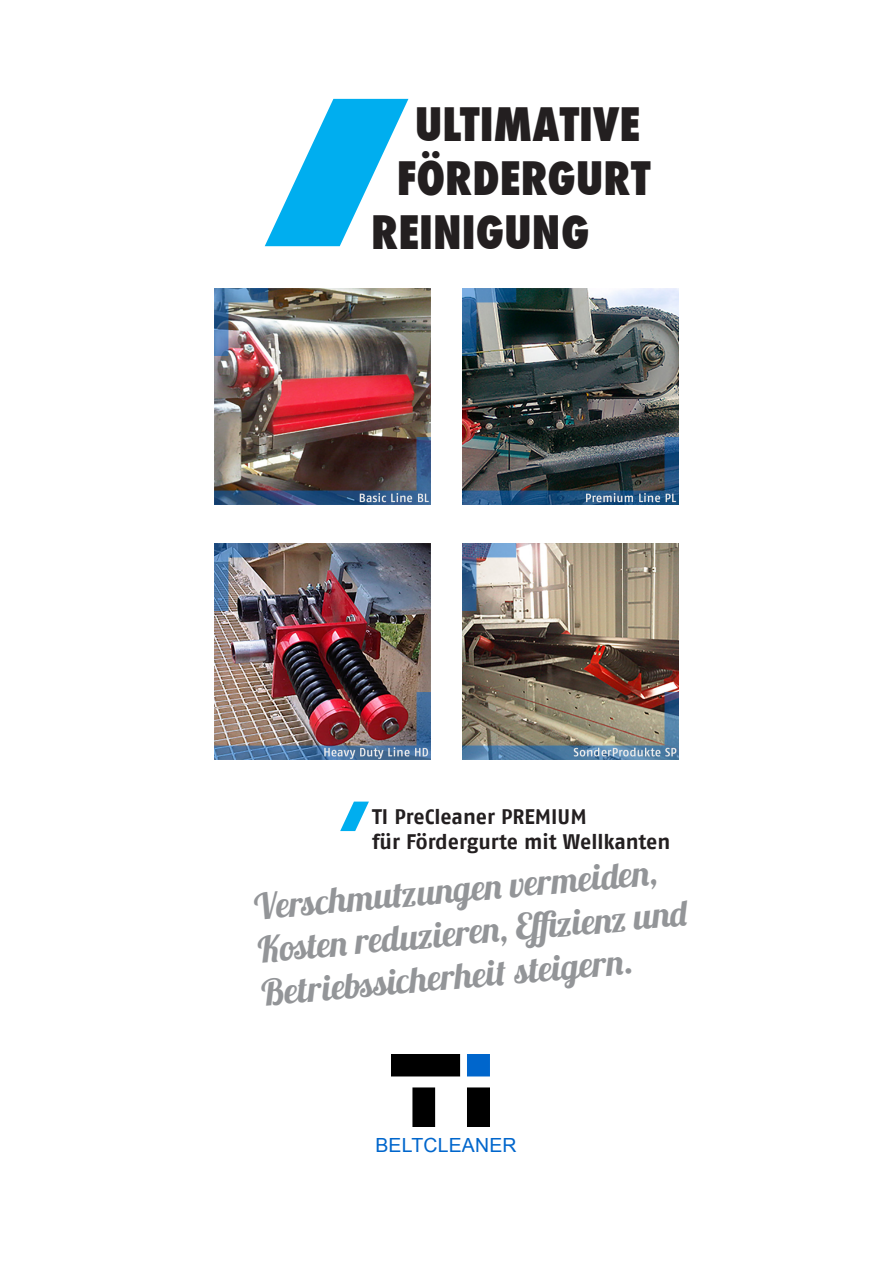
<style>
.page{position:relative;width:893px;height:1263px;background:#fff}
.page>*{position:absolute;margin:0;border:0;box-sizing:border-box;transform-origin:0 0}
.t1{font:800 condensed 45px "Futura";color:#231f20}
.t2{font:36px/43.2px "Lobster 1.3";color:#939598}
.Titelseite_Bezeichnu{font:21px "Fago No Bold Tf";color:#231f20}
.t3{font:19.5px "Arial";letter-spacing:.01em;color:#06c}
</style>
<div class="page">
<img style="left:391px;top:1054px;width:98px;height:73px">
<img style="left:214px;top:288px;width:216px;height:216px">
<img style="left:214px;top:544px;width:216px;height:216px">
<img style="left:463px;top:288px;width:216px;height:216px">
<img style="left:463px;top:544px;width:216px;height:216px">
<svg style="left:265px;top:99px;width:143px;height:147px"></svg>
<svg style="left:340px;top:801px;width:29px;height:30px"></svg>
<p class="t1" style="left:415px;top:94px;width:227px">ULTIMATIVE</p>
<p class="t1" style="left:397px;top:148px;width:255px">FÖRDERGURT</p>
<p class="t1" style="left:371px;top:202px;width:220px">REINIGUNG</p>
<p class="Titelseite_Bezeichnu" style="left:372px;top:804px;width:216px">TI PreCleaner PREMIUM</p>
<p class="Titelseite_Bezeichnu" style="left:372px;top:829px;width:299px">für Fördergurte mit Wellkanten</p>
<p class="t2" style="left:252px;top:885px;width:432px;rotate:-5deg">Verschmutz ungen vermeiden,<br>Kos ten reduzieren, Effi zienz und<br>Betriebs sicherheit steigern.</p>
<p class="t3" style="left:375px;top:1132px;width:143px">BELTCLEANER</p>
</div>
